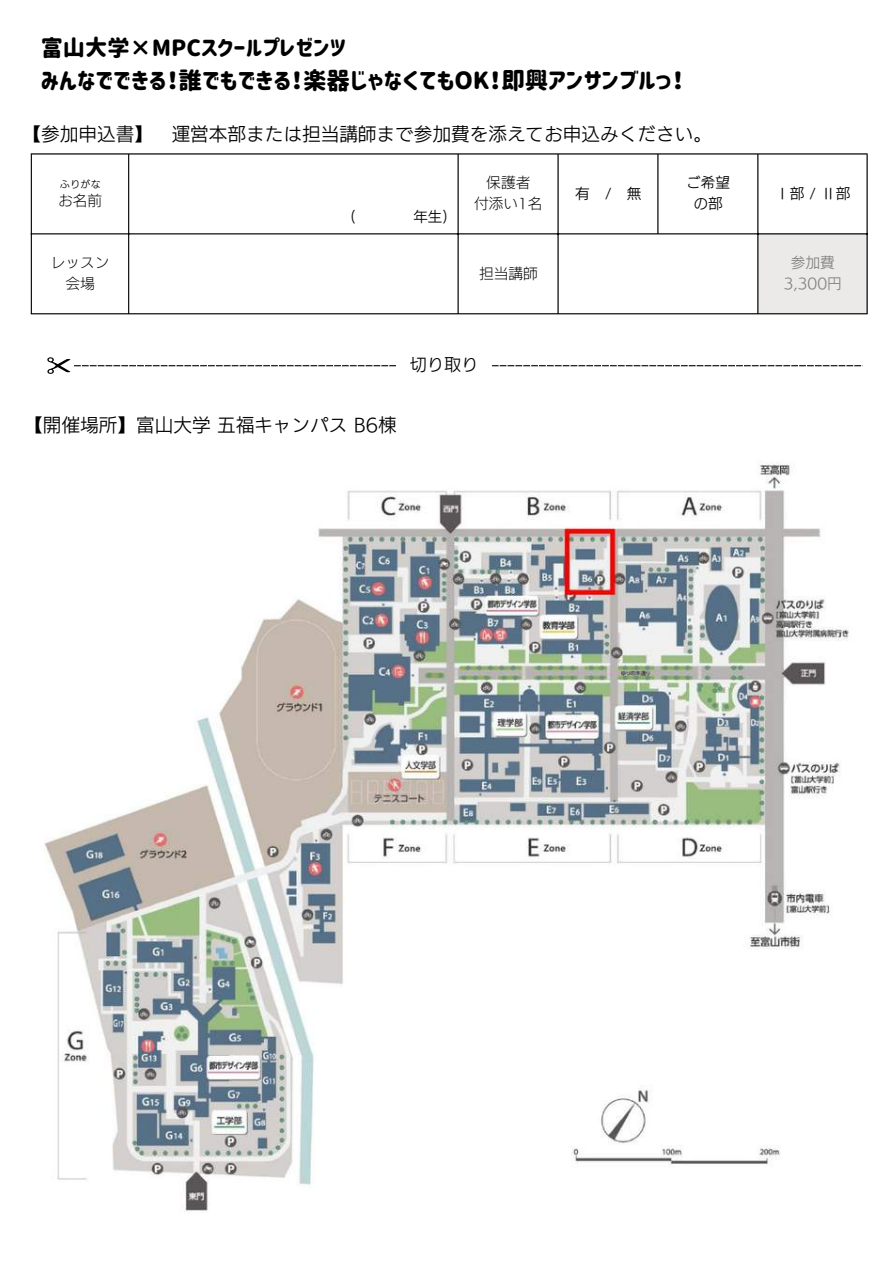
<style>
.page{position:relative;width:894px;height:1264px;background:#fff}
.page>*{position:absolute;margin:0;border:0;box-sizing:border-box;transform-origin:0 0}
.t1{font:23.55px "Corporate Logo Rounded";color:#000}
.t2{font:22.2px "Corporate Logo Rounded";color:#000}
.t3{font:18.6px "Canva UD Kakugo Small Pr 6 N R";color:#000}
.t4{font:17.1px "Canva UD Kakugo Small Pr 6 N R";color:#000}
.t5{font:14.7px/20.4px "UD Kakugo Small Pr 6 N L";color:#000;text-align:center}
.t6{font:14.7px/20.4px "Canva UD Kakugo Small Pr 6 N R";color:#000;text-align:center}
.t7{font:14.7px/20.4px "Canva UD Kakugo Small Pr 6 N R";color:#828282;text-align:center}
.t8{font:14.4px "Canva UD Kakugo Small Pr 6 N R";color:#000}
.t9{font:10.2px "Canva UD Kakugo Small Pr 6 N R";color:#000}
</style>
<div class="page">
<div style="left:757px;top:234px;width:110px;height:80px;background:#ebeae9"></div>
<hr style="left:31px;top:154px;width:1px;height:159px;background:#000">
<hr style="left:128px;top:154px;width:1px;height:159px;background:#000">
<hr style="left:457px;top:154px;width:1px;height:159px;background:#000">
<hr style="left:557px;top:154px;width:1px;height:159px;background:#000">
<hr style="left:657px;top:154px;width:1px;height:79px;background:#000">
<hr style="left:757px;top:154px;width:1px;height:159px;background:#000">
<hr style="left:866px;top:154px;width:1px;height:159px;background:#000">
<hr style="left:31px;top:153px;width:836px;height:1px;background:#000">
<hr style="left:31px;top:233px;width:836px;height:1px;background:#000">
<hr style="left:31px;top:313px;width:836px;height:1px;background:#000">
<svg style="left:47px;top:357px;width:815px;height:17px"></svg>
<img style="left:44px;top:462px;width:805px;height:749px">
<div style="left:32px;top:434px;width:456px;height:44px;background:#fff"></div>
<p class="t2" style="left:41px;top:37px;width:307px">富山大学×MPCスクールプレゼンツ</p>
<p class="t1" style="left:41px;top:68px;width:644px">みんなでできる！誰でもできる！楽器じゃなくてもOK！即興アンサンブルっ！</p>
<p class="t3" style="left:23px;top:124px;width:690px">【参加申込書】 運営本部または担当講師まで参加費を添えてお申込みください。</p>
<p class="t9" style="left:60px;top:179px;width:42px">ふりがな</p>
<p class="t5" style="left:58px;top:190px;width:45px">お名前</p>
<p class="t8" style="left:350px;top:210px;width:7px">(</p>
<p class="t8" style="left:413px;top:210px;width:36px">年生)</p>
<p class="t5" style="left:474px;top:173px;width:70px">保護者<br>付添い1名</p>
<p class="t6" style="left:575px;top:183px;width:68px">有/無</p>
<p class="t6" style="left:686px;top:173px;width:45px">ご希望の部</p>
<p class="t6" style="left:774px;top:183px;width:77px">Ⅰ部 / Ⅱ部</p>
<p class="t5" style="left:51px;top:252px;width:60px">レッスン会場</p>
<p class="t5" style="left:479px;top:263px;width:60px">担当講師</p>
<p class="t7" style="left:783px;top:252px;width:59px">参加費<br>3,300円</p>
<p class="t4" style="left:409px;top:356px;width:70px">切り取り</p>
<p class="t3" style="left:24px;top:416px;width:374px">【開催場所】富山大学五福キャンパス B6棟</p>
</div>
